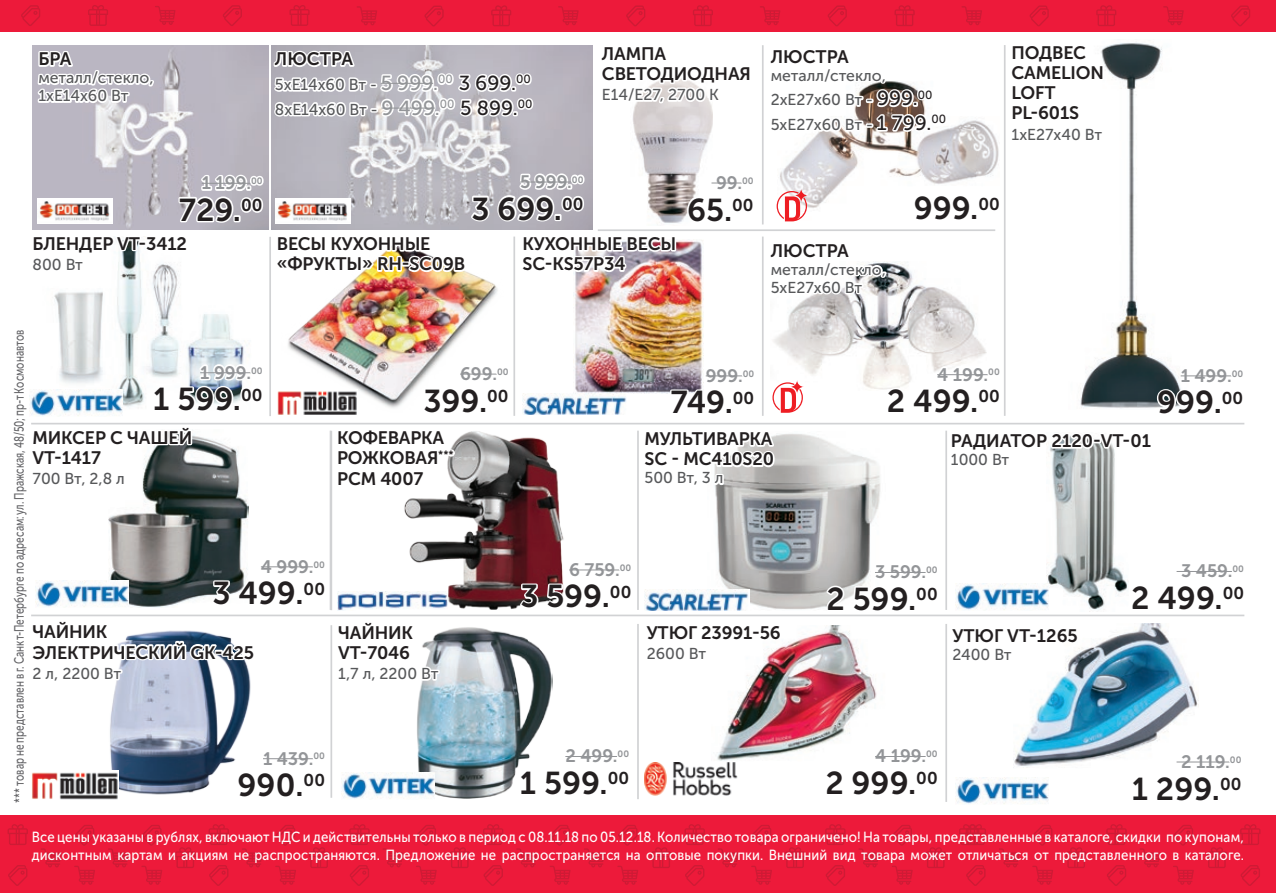
<style>
.page{position:relative;width:1276px;height:893px;background:#fff}
.page>*{position:absolute;margin:0;border:0;box-sizing:border-box;transform-origin:0 0}
.t1{font:31.5px "Museo Sans Cyrl 700";color:#231f20}
.t2{font:18px/20.2px "Museo Sans Cyrl 700";letter-spacing:-.01em;color:#231f20}
.t3{font:18px "Museo Sans Cyrl 700";color:#939598}
.t4{font:15.75px/24.8px "Museo Sans Cyrl 500";color:#57585a}
.t5{font:14.62px/18px "Museo Sans Cyrl 500";letter-spacing:.01em;color:#fff;scale:.9 1}
.t6{font:13.5px "Museo Sans Cyrl 500";color:#636366;scale:.74 1}
.s1{font-size:20.25px;color:#939598}
.s2{font-size:20.25px;color:#231f20}
</style>
<div class="page">
<div style="left:0;top:815px;width:1276px;height:78px;background:#ed1a3a"></div>
<div style="left:0;top:0;width:1276px;height:32px;background:#ed1a3a"></div>
<svg style="left:88px;top:5px;width:20px;height:21px"></svg>
<svg style="left:21px;top:5px;width:19px;height:21px"></svg>
<svg style="left:289px;top:5px;width:20px;height:21px"></svg>
<svg style="left:223px;top:5px;width:19px;height:21px"></svg>
<svg style="left:155px;top:6px;width:20px;height:19px"></svg>
<svg style="left:491px;top:5px;width:20px;height:21px"></svg>
<svg style="left:424px;top:6px;width:20px;height:21px"></svg>
<svg style="left:357px;top:6px;width:20px;height:19px"></svg>
<svg style="left:558px;top:6px;width:21px;height:19px"></svg>
<svg style="left:894px;top:5px;width:20px;height:21px"></svg>
<svg style="left:828px;top:5px;width:19px;height:21px"></svg>
<svg style="left:760px;top:6px;width:20px;height:19px"></svg>
<svg style="left:962px;top:6px;width:20px;height:19px"></svg>
<svg style="left:1231px;top:5px;width:19px;height:21px"></svg>
<svg style="left:1163px;top:6px;width:20px;height:19px"></svg>
<img style="left:33px;top:45px;width:235px;height:127px">
<img style="left:271px;top:45px;width:321px;height:127px">
<svg style="left:35px;top:49px;width:122px;height:57px"></svg>
<svg style="left:272px;top:49px;width:85px;height:20px"></svg>
<svg style="left:271px;top:76px;width:98px;height:18px"></svg>
<div style="left:369px;top:83px;width:8px;height:5px;border:3px solid #fff"></div>
<div style="left:437px;top:73px;width:9px;height:12px;border:3px solid #fff;border-radius:50%"></div>
<div style="left:438px;top:74px;width:7px;height:10px;border:3px solid #fff;border-radius:50%"></div>
<div style="left:444px;top:73px;width:10px;height:12px;border:3px solid #fff;border-radius:50%"></div>
<div style="left:446px;top:74px;width:6px;height:10px;border:3px solid #fff;border-radius:50%"></div>
<div style="left:515px;top:73px;width:9px;height:12px;border:3px solid #fff;border-radius:50%"></div>
<div style="left:516px;top:74px;width:7px;height:10px;border:3px solid #fff;border-radius:50%"></div>
<div style="left:522px;top:73px;width:10px;height:12px;border:3px solid #fff;border-radius:50%"></div>
<div style="left:524px;top:74px;width:6px;height:10px;border:3px solid #fff;border-radius:50%"></div>
<svg style="left:273px;top:100px;width:96px;height:19px"></svg>
<div style="left:370px;top:108px;width:8px;height:5px;border:3px solid #fff"></div>
<svg style="left:377px;top:72px;width:63px;height:47px"></svg>
<div style="left:439px;top:98px;width:9px;height:12px;border:3px solid #fff;border-radius:50%"></div>
<div style="left:440px;top:99px;width:7px;height:10px;border:3px solid #fff;border-radius:50%"></div>
<div style="left:446px;top:98px;width:9px;height:12px;border:3px solid #fff;border-radius:50%"></div>
<div style="left:447px;top:99px;width:7px;height:10px;border:3px solid #fff;border-radius:50%"></div>
<svg style="left:455px;top:72px;width:63px;height:47px"></svg>
<div style="left:517px;top:98px;width:9px;height:12px;border:3px solid #fff;border-radius:50%"></div>
<div style="left:518px;top:99px;width:7px;height:10px;border:3px solid #fff;border-radius:50%"></div>
<div style="left:524px;top:98px;width:9px;height:12px;border:3px solid #fff;border-radius:50%"></div>
<div style="left:525px;top:99px;width:7px;height:10px;border:3px solid #fff;border-radius:50%"></div>
<hr style="left:762px;top:45px;width:1px;height:179px;background:#d1d2d4">
<hr style="left:1004px;top:45px;width:1px;height:371px;background:#d1d2d4">
<img style="left:633px;top:106px;width:80px;height:66px">
<svg style="left:626px;top:5px;width:87px;height:101px"></svg>
<img style="left:1116px;top:42px;width:46px;height:130px">
<svg style="left:1029px;top:5px;width:87px;height:73px"></svg>
<img style="left:781px;top:120px;width:218px;height:52px">
<div style="left:924px;top:89px;width:9px;height:11px;border:3px solid #fff;border-radius:50%"></div>
<div style="left:925px;top:90px;width:7px;height:9px;border:3px solid #fff;border-radius:50%"></div>
<svg style="left:781px;top:81px;width:150px;height:53px"></svg>
<div style="left:930px;top:113px;width:10px;height:12px;border:3px solid #fff;border-radius:50%"></div>
<div style="left:932px;top:114px;width:6px;height:10px;border:3px solid #fff;border-radius:50%"></div>
<div style="left:938px;top:113px;width:9px;height:12px;border:3px solid #fff;border-radius:50%"></div>
<div style="left:939px;top:114px;width:7px;height:10px;border:3px solid #fff;border-radius:50%"></div>
<img style="left:7px;top:172px;width:1253px;height:714px">
<img style="left:37px;top:198px;width:75px;height:25px">
<img style="left:276px;top:198px;width:75px;height:25px">
<p class="t2" style="left:38px;top:49px;width:34px">БРА</p>
<p class="t4" style="left:38px;top:69px;width:117px;line-height:18px">металл/стекло,<br>1хE14х60 Вт</p>
<p class="t2" style="left:275px;top:49px;width:79px">ЛЮСТРА</p>
<p class="t4" style="left:275px;top:72px;width:259px">5хE14х60 Вт - <span class="s1">5 999.</span><sup>00</sup> <span class="s2">3 699.</span><sup>00<br></sup>8хE14х60 Вт - <span class="s1">9 499.</span><sup>00</sup> <span class="s2">5 899.</span><sup>00</sup></p>
<p class="t2" style="left:602px;top:43px;width:150px">ЛАМПА<br>СВЕТОДИОДНАЯ</p>
<p class="t4" style="left:602px;top:83px;width:118px">E14/E27, 2700 K</p>
<p class="t3" style="left:202px;top:173px;width:62px">1 199.<sup>00</sup></p>
<h1 class="t1" style="left:179px;top:192px;width:85px">729.<sup>00</sup></h1>
<p class="t2" style="left:33px;top:233px;width:156px">БЛЕНДЕР VT-3412</p>
<p class="t4" style="left:33px;top:252px;width:52px">800 Вт</p>
<p class="t2" style="left:277px;top:234px;width:190px">ВЕСЫ КУХОННЫЕ «ФРУКТЫ» RH-SC09B</p>
<p class="t3" style="left:520px;top:172px;width:65px">5 999.<sup>00</sup></p>
<h1 class="t1" style="left:471px;top:191px;width:114px">3 699.<sup>00</sup></h1>
<p class="t2" style="left:522px;top:234px;width:155px">КУХОННЫЕ ВЕСЫ<br>SC-KS57P34</p>
<p class="t3" style="left:716px;top:173px;width:39px">99.<sup>00</sup></p>
<h1 class="t1" style="left:687px;top:192px;width:68px">65.<sup>00</sup></h1>
<p class="t2" style="left:771px;top:46px;width:79px">ЛЮСТРА</p>
<p class="t4" style="left:771px;top:63px;width:177px">металл/стекло,<br>2xE27x60 Вт - <span class="s2">999.</span><sup>00<br></sup>5xE27x60 Вт - <span class="s2">1 799.</span><sup>00</sup></p>
<p class="t2" style="left:1011px;top:42px;width:94px">ПОДВЕС<br>CAMELION<br>LOFT<br>PL-601S</p>
<p class="t4" style="left:1011px;top:122px;width:92px">1хE27х40 Вт</p>
<p class="t2" style="left:771px;top:240px;width:79px">ЛЮСТРА</p>
<p class="t4" style="left:771px;top:260px;width:117px;line-height:18px">металл/стекло,<br>5хE27х60 Вт</p>
<h1 class="t1" style="left:913px;top:191px;width:88px">999.<sup>00</sup></h1>
<p class="t6" style="left:12px;top:802px;width:641px;rotate:-90deg">*** товар не представлен в г. Санкт-Петербурге по адресам: ул. Пражская, 48/50; пр-т Космонавтов</p>
<p class="t3" style="left:200px;top:362px;width:64px">1 999.<sup>00</sup></p>
<h1 class="t1" style="left:153px;top:382px;width:111px">1 599.<sup>00</sup></h1>
<p class="t2" style="left:33px;top:427px;width:158px">МИКСЕР С ЧАШЕЙ<br>VT-1417</p>
<p class="t4" style="left:33px;top:466px;width:94px">700 Вт, 2,8 л</p>
<p class="t3" style="left:261px;top:557px;width:66px">4 999.<sup>00</sup></p>
<h1 class="t1" style="left:212px;top:576px;width:114px">3 499.<sup>00</sup></h1>
<p class="t2" style="left:33px;top:622px;width:223px">ЧАЙНИК<br>ЭЛЕКТРИЧЕСКИЙ GK-425</p>
<p class="t4" style="left:33px;top:661px;width:90px">2 л, 2200 Вт</p>
<p class="t3" style="left:263px;top:748px;width:64px">1 439.<sup>00</sup></p>
<h1 class="t1" style="left:238px;top:768px;width:89px">990.<sup>00</sup></h1>
<p class="t3" style="left:460px;top:364px;width:50px">699.<sup>00</sup></p>
<h1 class="t1" style="left:423px;top:383px;width:87px">399.<sup>00</sup></h1>
<p class="t2" style="left:337px;top:428px;width:118px">КОФЕВАРКА<br>РОЖКОВАЯ<sup>***<br></sup>PCM 4007</p>
<p class="t2" style="left:338px;top:622px;width:76px">ЧАЙНИК<br>VT-7046</p>
<p class="t4" style="left:338px;top:661px;width:102px">1,7 л, 2200 Вт</p>
<p class="t3" style="left:569px;top:560px;width:64px">6 759.<sup>00</sup></p>
<h1 class="t1" style="left:520px;top:579px;width:112px">3 599.<sup>00</sup></h1>
<p class="t3" style="left:565px;top:746px;width:65px">2 499.<sup>00</sup></p>
<h1 class="t1" style="left:520px;top:766px;width:111px">1 599.<sup>00</sup></h1>
<p class="t3" style="left:706px;top:366px;width:50px">999.<sup>00</sup></p>
<h1 class="t1" style="left:670px;top:385px;width:85px">749.<sup>00</sup></h1>
<p class="t2" style="left:644px;top:429px;width:131px">МУЛЬТИВАРКА<br>SC - MC410S20</p>
<p class="t4" style="left:644px;top:466px;width:80px">500 Вт, 3 л</p>
<p class="t2" style="left:647px;top:622px;width:135px">УТЮГ 23991-56</p>
<p class="t4" style="left:647px;top:641px;width:61px">2600 Вт</p>
<p class="t3" style="left:937px;top:364px;width:64px">4 199.<sup>00</sup></p>
<h1 class="t1" style="left:887px;top:384px;width:114px">2 499.<sup>00</sup></h1>
<p class="t3" style="left:1180px;top:366px;width:64px">1 499.<sup>00</sup></p>
<h1 class="t1" style="left:1157px;top:385px;width:88px">999.<sup>00</sup></h1>
<p class="t2" style="left:951px;top:431px;width:202px">РАДИАТОР 2120-VT-01</p>
<p class="t4" style="left:951px;top:447px;width:60px">1000 Вт</p>
<p class="t3" style="left:875px;top:562px;width:64px">3 599.<sup>00</sup></p>
<h1 class="t1" style="left:826px;top:582px;width:113px">2 599.<sup>00</sup></h1>
<p class="t2" style="left:952px;top:625px;width:127px">УТЮГ VT-1265</p>
<p class="t4" style="left:952px;top:642px;width:61px">2400 Вт</p>
<p class="t3" style="left:875px;top:746px;width:64px">4 199.<sup>00</sup></p>
<h1 class="t1" style="left:825px;top:766px;width:114px">2 999.<sup>00</sup></h1>
<p class="t3" style="left:1181px;top:561px;width:64px">3 459.<sup>00</sup></p>
<h1 class="t1" style="left:1131px;top:581px;width:114px">2 499.<sup>00</sup></h1>
<p class="t3" style="left:1181px;top:752px;width:62px">2 119.<sup>00</sup></p>
<h1 class="t1" style="left:1131px;top:771px;width:111px">1 299.<sup>00</sup></h1>
<p class="t5" style="left:32px;top:828px;width:1348px">Все цены указаны в рублях, включают НДС и действительны только в период с 08.11.18 по 05.12.18. Количество товара ограничено! На товары, представленные в каталоге, скидки по купонам, дисконтным картам и акциям не распространяются. Предложение не распространяется на оптовые покупки. Внешний вид товара может отличаться от представленного в каталоге.</p>
</div>
